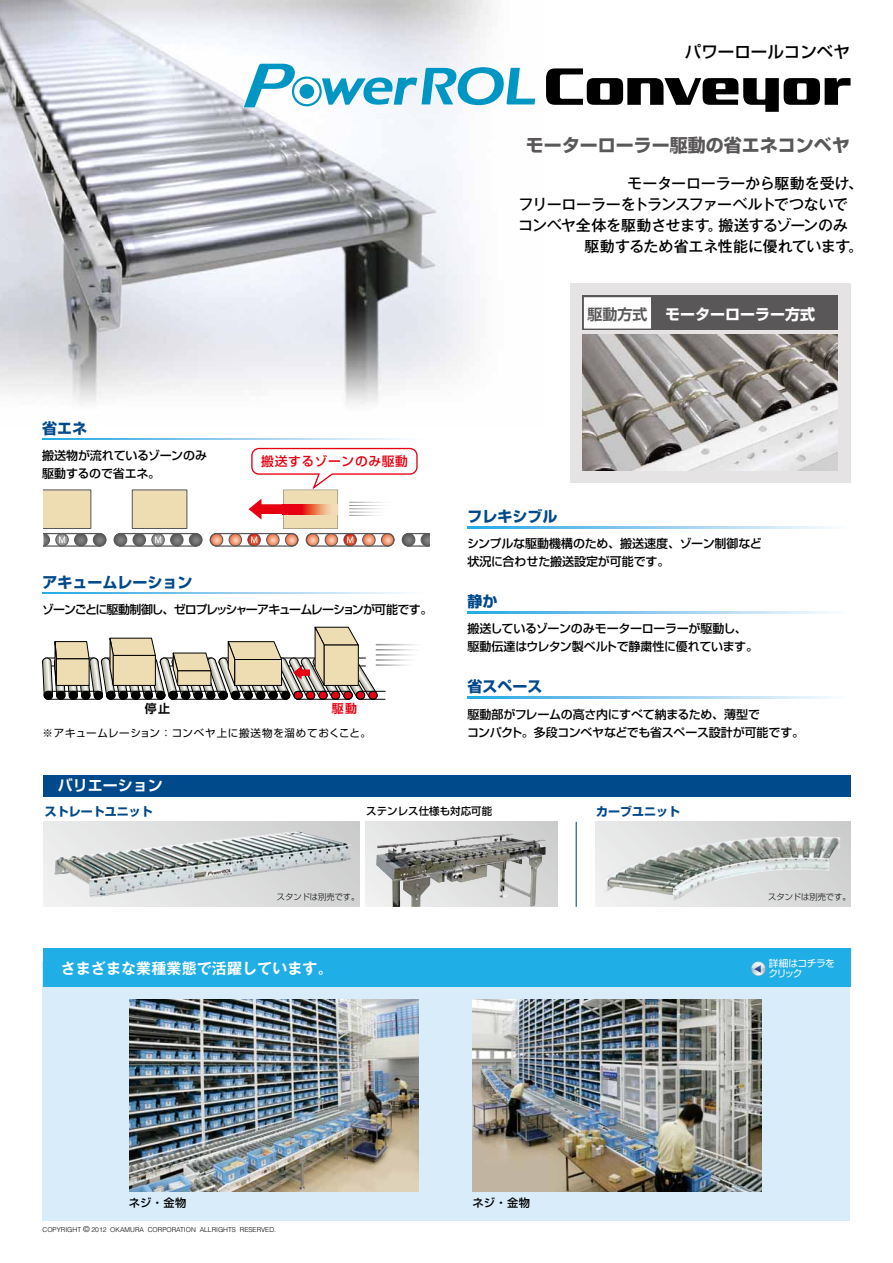
<style>
.page{position:relative;width:893px;height:1263px;background:#fff}
.page>*{position:absolute;margin:0;border:0;box-sizing:border-box;transform-origin:0 0}
.t1{font:18px "Shin Go Pro Bold 90 pv RKSJ H";color:#595757}
.t2{font:16.5px "Shin Go Pro Medium 90 pv RKSJ H";color:#000}
.t3{font:15px "Gothic MB101 Pro Medium 90 pv RKSJ H";letter-spacing:-.015em;color:#000}
.t4{font:15px "Shin Go Pro Bold 90 pv RKSJ H";color:#00498b}
.t5{font:15px "Gothic MB101 Pro Medium 90 pv RKSJ H";letter-spacing:-.05em;color:#000}
.t6{font:15px "Gothic MB101 Pro De Bold 90 pv RKSJ H";letter-spacing:.01em;color:#fff}
.t7{font:15px "Shin Go Pro Bold 90 pv RKSJ H";color:#fff}
.t8{font:15px "Shin Go Pro De Bold 90 pv RKSJ H";color:#fff}
.t9{font:15px "Shin Go Pro De Bold 90 pv RKSJ H";color:#595757}
.t10{font:12.75px "Shin Go Pro Medium 90 pv RKSJ H";letter-spacing:.05em;color:#e60012}
.t11{font:12px/18px "Shin Go Pro Medium 90 pv RKSJ H";letter-spacing:-.03em;color:#000}
.t12{font:12px/18px "Shin Go Pro Medium 90 pv RKSJ H";letter-spacing:-.005em;color:#000}
.t13{font:12px "Shin Go Pro Medium 90 pv RKSJ H";letter-spacing:-.085em;color:#000}
.t14{font:12px/18px "Shin Go Pro Medium 90 pv RKSJ H";letter-spacing:-.01em;color:#000}
.t15{font:12px "Shin Go Pro Bold 90 pv RKSJ H";color:#00498b}
.t16{font:12px "Shin Go Pro De Bold 90 pv RKSJ H";color:#e60012}
.t17{font:12px "Shin Go Pro De Bold 90 pv RKSJ H";color:#000}
.t18{font:11.25px "Shin Go Pro Medium 90 pv RKSJ H";letter-spacing:.03em;color:#000}
.t19{font:10.5px "Shin Go Pro Regular 90 pv RKSJ H";letter-spacing:.065em;color:#000}
.t20{font:10.5px "Shin Go Pro Medium 90 pv RKSJ H";color:#000}
.t21{font:9.75px/9.8px "Shin Go Pro Regular 90 pv RKSJ H";letter-spacing:-.055em;color:#fff}
.t22{font:8.25px "Shin Go Pro Light 90 pv RKSJ H";color:#000}
.t23{font:300 8.25px "Helvetica";color:#000}
.t24{font:300 6.75px "Helvetica";color:#000}
</style>
<div class="page">
<img style="left:0;top:0;width:492px;height:405px">
<div style="left:570px;top:283px;width:280px;height:199px;background:#e5e3e3"></div>
<div style="left:44px;top:775px;width:807px;height:21px;background:#00498b"></div>
<div style="left:42px;top:961px;width:808px;height:259px;background:#d9ecfa"></div>
<svg style="left:42px;top:626px;width:344px;height:74px"></svg>
<img style="left:376px;top:644px;width:48px;height:1px">
<img style="left:376px;top:649px;width:45px;height:1px">
<img style="left:376px;top:654px;width:42px;height:2px">
<img style="left:376px;top:659px;width:39px;height:2px">
<img style="left:376px;top:664px;width:36px;height:2px">
<svg style="left:44px;top:447px;width:386px;height:100px"></svg>
<div style="left:44px;top:822px;width:315px;height:85px;background:linear-gradient(to right,#eeefef,#cecfcf)"></div>
<div style="left:595px;top:822px;width:255px;height:85px;background:linear-gradient(to right,#ececec,#cdcece)"></div>
<img style="left:583px;top:334px;width:255px;height:136px">
<div style="left:366px;top:822px;width:191px;height:85px;background:linear-gradient(to right,#e8e8e8,#cbcccd)"></div>
<img style="left:376px;top:834px;width:170px;height:73px">
<img style="left:54px;top:831px;width:299px;height:67px">
<hr style="left:576px;top:822px;width:1px;height:85px;background:#00498b">
<img style="left:603px;top:836px;width:238px;height:65px">
<img style="left:130px;top:1000px;width:289px;height:191px">
<img style="left:472px;top:1000px;width:290px;height:191px">
<svg style="left:43px;top:438px;width:363px;height:2px"></svg>
<svg style="left:546px;top:68px;width:304px;height:44px"></svg>
<svg style="left:243px;top:63px;width:293px;height:46px"></svg>
<div style="left:300px;top:84px;width:14px;height:15px;background:#0096c3;border-radius:50%"></div>
<svg style="left:43px;top:592px;width:364px;height:2px"></svg>
<svg style="left:468px;top:697px;width:363px;height:1px"></svg>
<svg style="left:468px;top:526px;width:363px;height:2px"></svg>
<svg style="left:468px;top:611px;width:363px;height:2px"></svg>
<div style="left:583px;top:296px;width:255px;height:34px;background:#595757"></div>
<svg style="left:583px;top:297px;width:68px;height:32px;background:#f9f9f9"></svg>
<div style="left:43px;top:948px;width:807px;height:39px;background:#20aee6"></div>
<svg style="left:751px;top:961px;width:15px;height:15px"></svg>
<h2 class="t2" style="left:685px;top:38px;width:167px">パワーロールコンベヤ</h2>
<h1 class="t1" style="left:526px;top:131px;width:325px">モーターローラー駆動の省エネコンベヤ</h1>
<p class="t3" style="left:627px;top:171px;width:238px">モーターローラーから駆動を受け、</p>
<p class="t5" style="left:518px;top:192px;width:331px">フリーローラーをトランスファーベルトでつないで</p>
<p class="t3" style="left:718px;top:213px;width:131px">搬送するゾーンのみ</p>
<p class="t3" style="left:518px;top:213px;width:193px">コンベヤ全体を駆動させます</p>
<p class="t3" style="left:707px;top:213px;width:16px">。</p>
<p class="t3" style="left:584px;top:234px;width:268px">駆動するため省エネ性能に優れています</p>
<p class="t3" style="left:848px;top:234px;width:16px">。</p>
<p class="t4" style="left:42px;top:416px;width:46px">省エネ</p>
<p class="t14" style="left:42px;top:445px;width:166px">搬送物が流れているゾーンのみ駆動するので省エネ。</p>
<p class="t10" style="left:261px;top:451px;width:148px">搬送するゾーンのみ駆動</p>
<p class="t4" style="left:43px;top:570px;width:152px">アキュームレーション</p>
<p class="t13" style="left:42px;top:600px;width:392px">ゾーンごとに駆動制御し、ゼロプレッシャーアキュームレーションが可能です。</p>
<p class="t17" style="left:145px;top:699px;width:27px">停止</p>
<p class="t16" style="left:332px;top:699px;width:27px">駆動</p>
<p class="t19" style="left:43px;top:724px;width:330px">※アキュームレーション：コンベヤ上に搬送物を溜めておくこと。</p>
<p class="t8" style="left:58px;top:773px;width:107px">バリエーション</p>
<p class="t9" style="left:587px;top:301px;width:61px">駆動方式</p>
<p class="t7" style="left:665px;top:302px;width:151px">モーターローラー方式</p>
<p class="t4" style="left:467px;top:504px;width:91px">フレキシブル</p>
<p class="t12" style="left:467px;top:533px;width:296px">シンプルな駆動機構のため、搬送速度、ゾーン制御など状況に合わせた搬送設定が可能です。</p>
<p class="t4" style="left:467px;top:590px;width:31px">静か</p>
<p class="t11" style="left:467px;top:618px;width:292px">搬送しているゾーンのみモーターローラーが駆動し、駆動伝達はウレタン製ベルトで静粛性に優れています。</p>
<p class="t4" style="left:467px;top:675px;width:76px">省スペース</p>
<p class="t11" style="left:467px;top:703px;width:339px">駆動部がフレームの高さ内にすべて納まるため、薄型で<br>コンパクト。多段コンベヤなどでも省スペース設計が可能です。</p>
<p class="t15" style="left:45px;top:802px;width:110px">ストレートユニット</p>
<p class="t20" style="left:366px;top:802px;width:127px">ステンレス仕様も対応可能</p>
<p class="t22" style="left:277px;top:890px;width:84px">スタンドは別売です。</p>
<p class="t6" style="left:61px;top:956px;width:274px">さまざまな業種業態で活躍しています。</p>
<p class="t15" style="left:596px;top:802px;width:85px">カーブユニット</p>
<p class="t18" style="left:129px;top:1193px;width:59px">ネジ・金物</p>
<p class="t23" style="left:83px;top:1224px;width:8px">©</p>
<p class="t24" style="left:43px;top:1225px;width:40px">COPYRIGHT</p>
<p class="t24" style="left:110px;top:1225px;width:35px">OKAMURA</p>
<p class="t24" style="left:148px;top:1225px;width:50px">CORPORATION</p>
<p class="t24" style="left:200px;top:1225px;width:38px">ALLRIGHTS</p>
<p class="t24" style="left:240px;top:1225px;width:38px">RESERVED.</p>
<p class="t24" style="left:92px;top:1225px;width:17px">2012</p>
<p class="t18" style="left:472px;top:1193px;width:59px">ネジ・金物</p>
<p class="t22" style="left:768px;top:890px;width:84px">スタンドは別売です。</p>
<p class="t21" style="left:768px;top:957px;width:68px">詳細はコチラをクリック</p>
</div>
